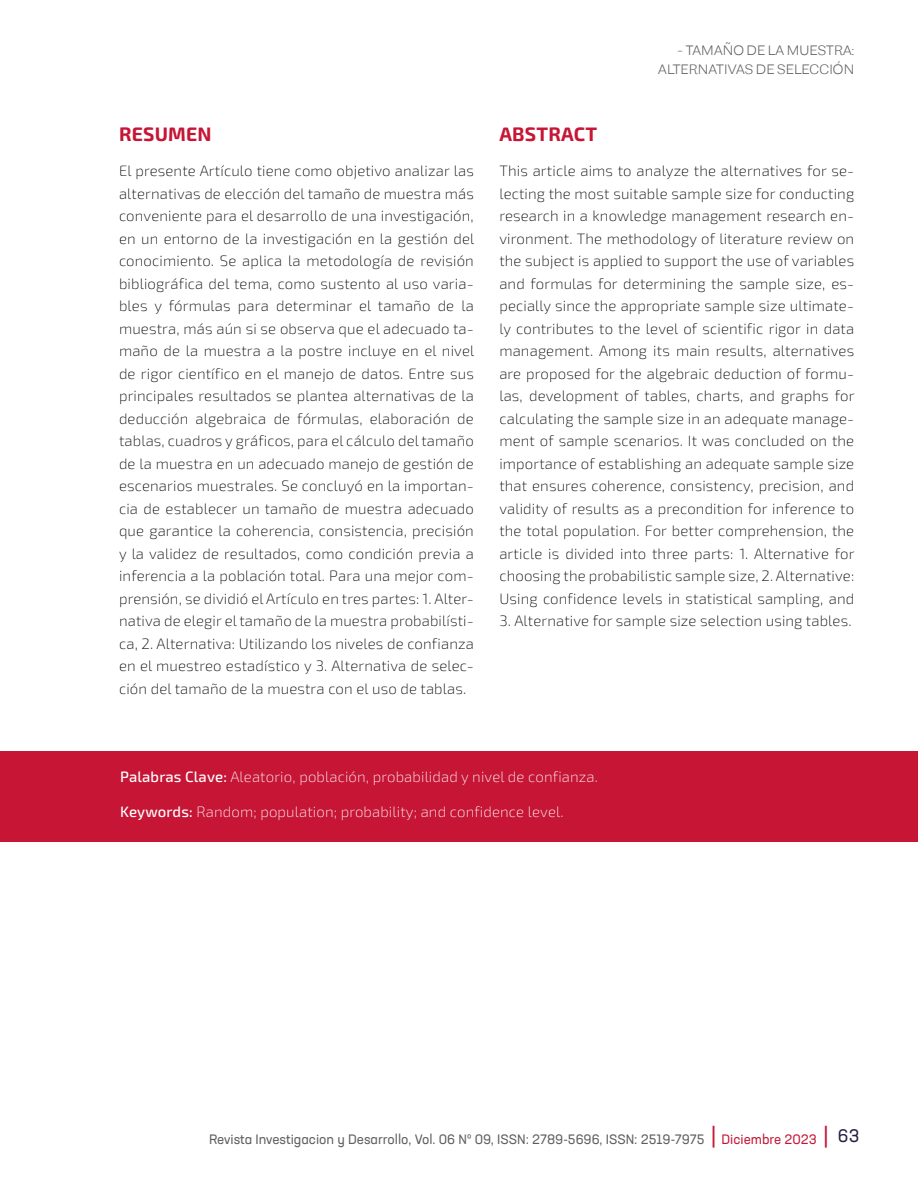
<style>
.page{position:relative;width:918px;height:1188px;background:#fff}
.page>*{position:absolute;margin:0;border:0;box-sizing:border-box;transform-origin:0 0}
.t1{font:700 19.5px "Exo 2";letter-spacing:.01em;color:#c61535}
.t2{font:200 15px/22.5px "Exo 2";letter-spacing:.01em;color:#000;text-align:justify}
.t3{font:200 15px "Exo 2";letter-spacing:.01em;color:#fff}
.t4{font:13.5px "Neusa Next Pro";color:#5f5e5e}
.t5{font:300 13.5px/19.5px "Capital Gothic";letter-spacing:.01em;color:#5f5e5e;text-align:right}
.s1{font-weight:500}
.s2{font-size:22.5px;color:#c61535}
.s3{color:#c61535}
.s4{font-size:18px;color:#222146}
</style>
<div class="page">
<div style="left:0;top:751px;width:918px;height:91px;background:#c61535"></div>
<h1 class="t1" style="left:119px;top:123px;width:94px">RESUMEN</h1>
<p class="t2" style="left:119px;top:160px;width:357px">El presente Artículo tiene como objetivo analizar las alternativas de elección del tamaño de muestra más conveniente para el desarrollo de una investigación, en un entorno de la investigación en la gestión del conocimiento. Se aplica la metodología de revisión bibliográfica del tema, como sustento al uso varia&shy;bles y fórmulas para determinar el tamaño de la muestra, más aún si se observa que el adecuado ta&shy;maño de la muestra a la postre incluye en el nivel de rigor científico en el manejo de datos. Entre sus principales resultados se plantea alternativas de la deducción algebraica de fórmulas, elaboración de tablas, cuadros y gráficos, para el cálculo del tamaño de la muestra en un adecuado manejo de gestión de escenarios muestrales. Se concluyó en la importan&shy;cia de establecer un tamaño de muestra adecuado que garantice la coherencia, consistencia, precisión y la validez de resultados, como condición previa a inferencia a la población total. Para una mejor com&shy;prensión, se dividió el Artículo en tres partes: 1. Alter&shy;nativa de elegir el tamaño de la muestra probabilísti&shy;ca, 2. Alternativa: Utilizando los niveles de confianza en el muestreo estadístico y 3. Alternativa de selec&shy;ción del tamaño de la muestra con el uso de tablas.</p>
<p class="t5" style="left:658px;top:40px;width:197px">- TAMAÑO DE LA MUESTRA:<br>ALTERNATIVAS DE SELECCIÓN</p>
<h1 class="t1" style="left:499px;top:123px;width:99px">ABSTRACT</h1>
<p class="t2" style="left:499px;top:160px;width:357px">This article aims to analyze the alternatives for se&shy;lecting the most suitable sample size for conducting research in a knowledge management research en&shy;vironment. The methodology of literature review on the subject is applied to support the use of variables and formulas for determining the sample size, es&shy;pecially since the appropriate sample size ultimate&shy;ly contributes to the level of scientific rigor in data management. Among its main results, alternatives are proposed for the algebraic deduction of formu&shy;las, development of tables, charts, and graphs for calculating the sample size in an adequate manage&shy;ment of sample scenarios. It was concluded on the importance of establishing an adequate sample size that ensures coherence, consistency, precision, and validity of results as a precondition for inference to the total population. For better comprehension, the article is divided into three parts: 1. Alternative for choosing the probabilistic sample size, 2. Alternative:<br>Using confidence levels in statistical sampling, and</p>
<p class="t2" style="left:499px;top:610px;width:354px">3. Alternative for sample size selection using tables.</p>
<p class="t3" style="left:120px;top:768px;width:479px"><span class="s1">Palabras Clave:</span> Aleatorio, población, probabilidad y nivel de confianza.</p>
<p class="t3" style="left:120px;top:804px;width:445px"><span class="s1">Keywords:</span> Random; population; probability; and confidence level.</p>
<p class="t4" style="left:209px;top:1130px;width:652px">Revista Investigacion y Desarrollo, Vol. 06 Nº 09, ISSN: 2789-5696, ISSN: 2519-7975 <span class="s2">|</span> <span class="s3">Diciembre 2023</span> <span class="s2">|</span> <span class="s4">63</span></p>
</div>
